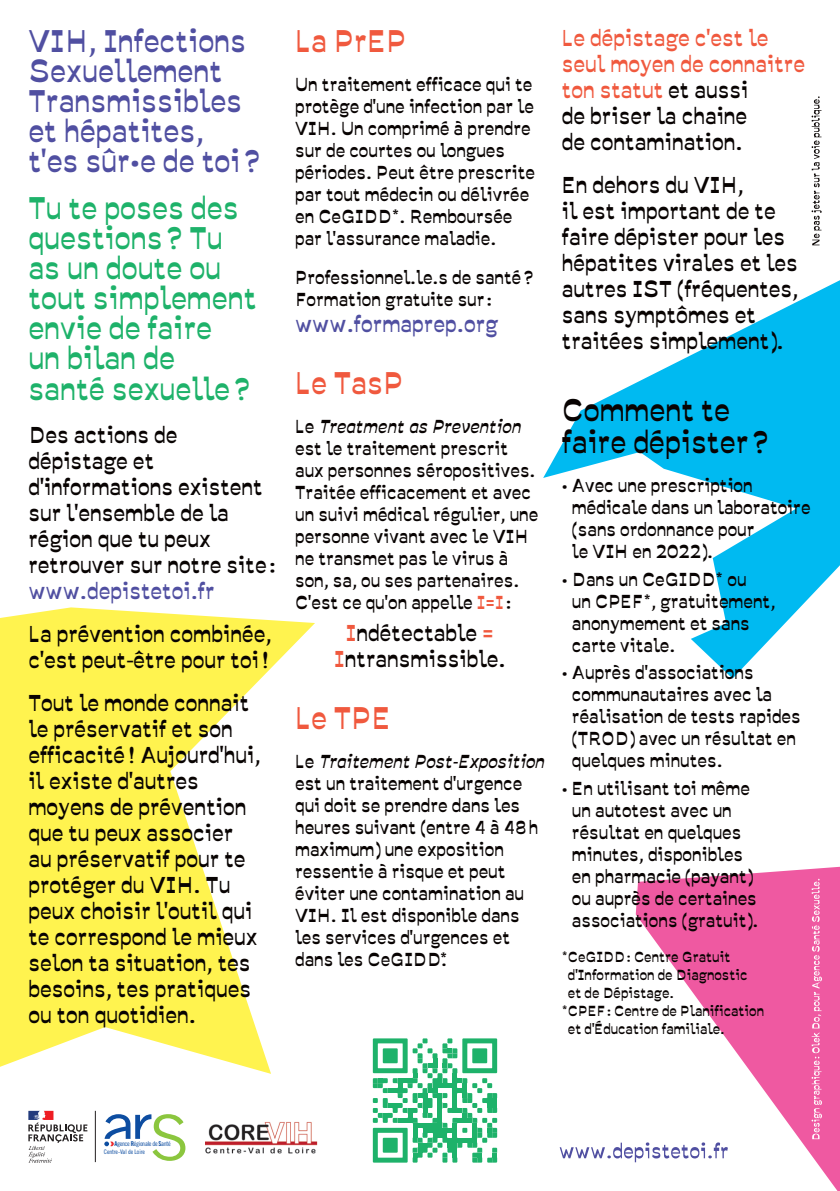
<style>
.page{position:relative;width:840px;height:1191px;background:#fff}
.page>*{position:absolute;margin:0;border:0;box-sizing:border-box;transform-origin:0 0}
.t1{font:30px/30px "Savate";color:#1eb26a}
.t2{font:30px/30px "Savate";color:#504fa1}
.t3{font:30px/32px "Savate";color:#080302}
.t4{font:30px "Savate";color:#f0593e}
.t5{font:22px/26px "Savate";color:#080302}
.t6{font:22px/26px "Savate";color:#f0593e}
.t7{font:22px "Savate";color:#504fa1}
.t8{font:18px/22px "Savate";color:#080302}
.t9{font:18px "Savate Italique";color:#080302}
.t10{font:14px "Savate";color:#080302}
.t11{font:6.6px "Trade Gothic LT Std Cn 18";letter-spacing:-.04em;color:#0d4da1}
.t12{font:6.4px "Trade Gothic LT Std Cn 18";letter-spacing:-.01em;color:#0d4da1}
.s1{font-family:"Savate"}
.s2{color:#f0593e}
.s3{color:#080302}
.s4{font-family:"Trade Gothic LT Std Bd Cn 20"}
</style>
<div class="page">
<svg style="left:635px;top:866px;width:204px;height:325px;fill:#ef59a1"></svg>
<svg style="left:543px;top:280px;width:296px;height:398px"></svg>
<svg style="left:0;top:607px;width:315px;height:466px;fill:#fff34f"></svg>
<svg style="left:104px;top:1114px;width:81px;height:46px"></svg>
<svg style="left:28px;top:1110px;width:59px;height:52px"></svg>
<hr style="left:95px;top:1110px;width:1px;height:52px;background:#231f20">
<img style="left:205px;top:1122px;width:112px;height:32px">
<svg style="left:811px;top:878px;width:10px;height:261px;background:#f27fb6"></svg>
<svg style="left:811px;top:96px;width:10px;height:149px"></svg>
<svg style="left:372px;top:1038px;width:125px;height:124px"></svg>
<svg style="left:559px;top:1142px;width:168px;height:20px"></svg>
<h1 class="t2" style="left:28px;top:24px;width:233px">VIH, Infections<br>Sexuellement<br>Transmissibles et hépatites, t'es sûr•e de toi ?</h1>
<h1 class="t1" style="left:28px;top:191px;width:229px">Tu te poses des questions ? Tu as un doute ou tout simplement envie de faire<br>un bilan de santé sexuelle ?</h1>
<p class="t5" style="left:28px;top:420px;width:249px">Des actions de dépistage et d'informations existent sur l'ensemble de la région que tu peux retrouver sur notre site :</p>
<p class="t7" style="left:28px;top:574px;width:188px">www.depistetoi.fr</p>
<p class="t5" style="left:28px;top:619px;width:244px">La prévention combinée, c'est peut-être pour toi !</p>
<p class="t5" style="left:28px;top:688px;width:234px">Tout le monde connait le préservatif et son efficacité ! Aujourd'hui, il existe d'autres moyens de prévention que tu peux associer au préservatif pour te protéger du VIH. Tu peux choisir l'outil qui te correspond le mieux selon ta situation, tes besoins, tes pratiques ou ton quotidien.</p>
<h1 class="t4" style="left:295px;top:19px;width:113px">La PrEP</h1>
<p class="t8" style="left:295px;top:72px;width:241px">Un traitement efficace qui te protège d'une infection par le<br>VIH. Un comprimé à prendre sur de courtes ou longues périodes. Peut être prescrite par tout médecin ou délivrée en CeGIDD*. Remboursée par l'assurance maladie.</p>
<p class="t8" style="left:295px;top:265px;width:239px">Professionnel.le.s de santé ?<br>Formation gratuite sur :</p>
<p class="t7" style="left:295px;top:308px;width:204px">www.formaprep.org</p>
<h1 class="t4" style="left:295px;top:361px;width:110px">Le TasP</h1>
<p class="t9" style="left:295px;top:412px;width:227px"><span class="s1">Le</span> Treatment as Prevention</p>
<p class="t8" style="left:295px;top:436px;width:245px">est le traitement prescrit aux personnes séropositives.<br>Traitée efficacement et avec un suivi médical régulier, une personne vivant avec le VIH ne transmet pas le virus à son, sa, ou ses partenaires.<br>C'est ce qu'on appelle <span class="s2">I=I</span> :</p>
<p class="t5" style="left:334px;top:618px;width:173px;text-align:center"><span class="s2">I</span>ndétectable <span class="s2">=<br>I</span>ntransmissible.</p>
<h1 class="t4" style="left:295px;top:695px;width:97px">Le TPE</h1>
<p class="t9" style="left:295px;top:747px;width:250px"><span class="s1">Le</span> Traitement Post-Exposition</p>
<p class="t8" style="left:295px;top:771px;width:245px">est un traitement d'urgence qui doit se prendre dans les heures suivant (entre 4 à 48 h maximum) une exposition ressentie à risque et peut éviter une contamination au<br>VIH. Il est disponible dans les services d'urgences et dans les CeGIDD.*</p>
<p class="t6" style="left:561px;top:23px;width:244px">Le dépistage c'est le seul moyen de connaitre ton statut <span class="s3">et aussi<br>de briser la chaine<br>de contamination.</span></p>
<p class="t5" style="left:561px;top:170px;width:238px">En dehors du VIH,<br>il est important de te faire dépister pour les hépatites virales et les autres IST (fréquentes, sans symptômes et traitées simplement).</p>
<h1 class="t3" style="left:561px;top:392px;width:208px">Comment te faire dépister ?</h1>
<p class="t8" style="left:571px;top:473px;width:240px;text-indent:-10px">• Avec une prescription médicale dans un laboratoire (sans ordonnance pour<br>le VIH en 2022).</p>
<p class="t8" style="left:571px;top:566px;width:205px;text-indent:-10px">• Dans un CeGIDD* ou<br>un CPEF*, gratuitement, anonymement et sans carte vitale.</p>
<p class="t8" style="left:571px;top:660px;width:230px;text-indent:-10px">• Auprès d'associations communautaires avec la réalisation de tests rapides (TROD) avec un résultat en quelques minutes.</p>
<p class="t8" style="left:571px;top:776px;width:188px;text-indent:-10px">• En utilisant toi même un autotest avec un résultat en quelques minutes, disponibles en pharmacie (payant) ou auprès de certaines associations (gratuit).</p>
<p class="t10" style="left:561px;top:946px;width:170px">*CeGIDD : Centre Gratuit</p>
<p class="t10" style="left:567px;top:964px;width:181px">d'Information de Diagnostic</p>
<p class="t10" style="left:567px;top:982px;width:108px">et de Dépistage.</p>
<p class="t10" style="left:561px;top:1000px;width:204px">*CPEF : Centre de Planification</p>
<p class="t10" style="left:567px;top:1018px;width:158px">et d'Éducation familiale.</p>
<p class="t11" style="left:114px;top:1140px;width:58px"><span class="s4">A</span>gence <span class="s4">R</span>égionale de <span class="s4">S</span>anté</p>
<p class="t12" style="left:104px;top:1147px;width:42px">Centre-Val de Loire</p>
</div>
